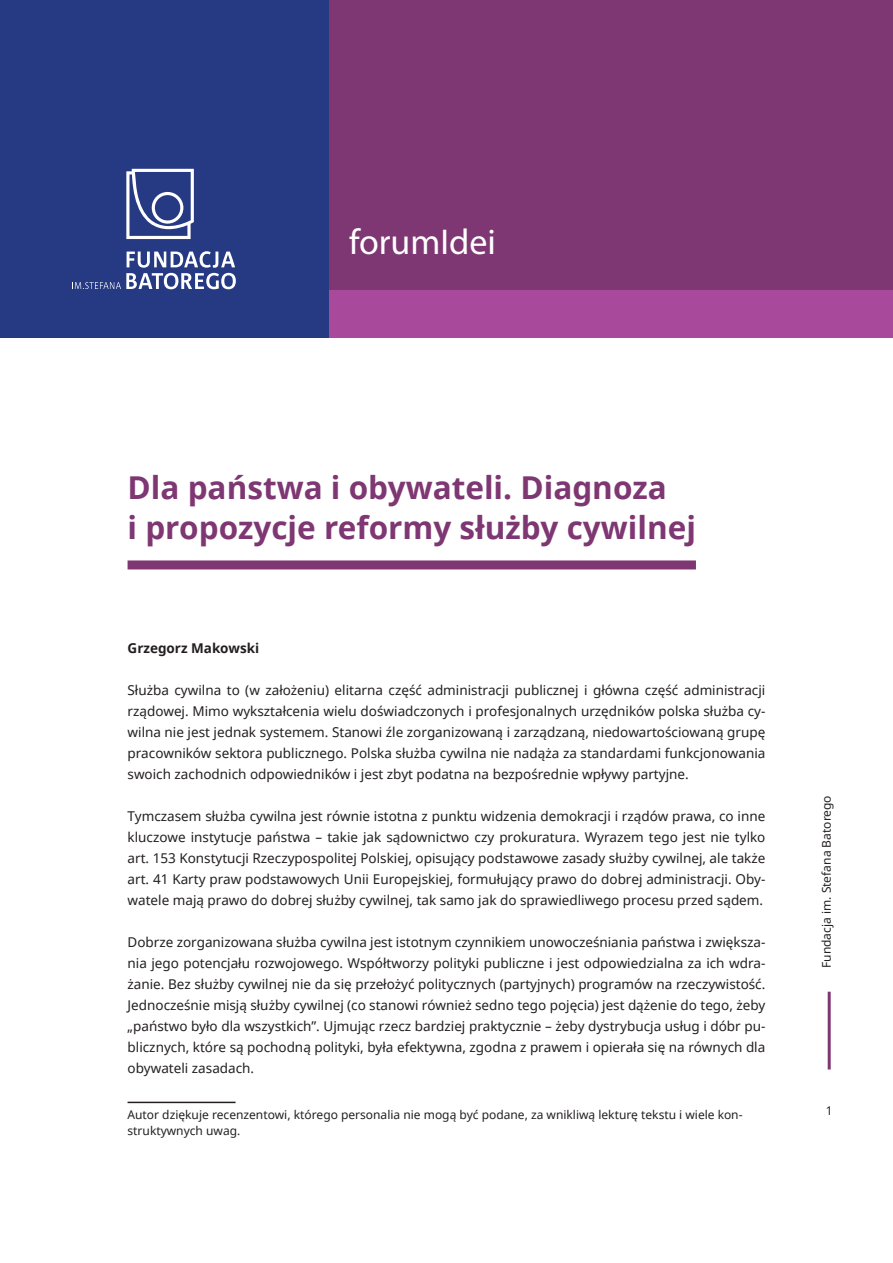
<style>
.page{position:relative;width:893px;height:1263px;background:#fff}
.page>*{position:absolute;margin:0;border:0;box-sizing:border-box;transform-origin:0 0}
.NAGŁÓWEK_4{font:36px "Myriad Pro";color:#fff}
.tytuł_główny{font:700 31.5px/40.5px "Noto Sans";color:#7e3772}
.BODY{font:13.5px/21px "Noto Sans";color:#231f20;text-align:justify}
.body{font:700 13.5px "Noto Sans";color:#231f20}
.PRZYPIS{font:12px/16.5px "Noto Sans";color:#231f20}
.PAGINA{font:12px "Noto Sans";color:#231f20}
</style>
<div class="page">
<hr style="left:828px;top:992px;width:3px;height:77px;background:#7e3772">
<div style="left:0;top:195px;width:893px;height:143px;background:#a8499b"></div>
<div style="left:0;top:0;width:893px;height:289px;background:#7e3772"></div>
<div style="left:128px;top:560px;width:568px;height:9px;background:#7e3772"></div>
<hr style="left:128px;top:1102px;width:108px;height:1px;background:#231f20">
<div style="left:0;top:0;width:328px;height:338px;background:#253a83"></div>
<svg style="left:72px;top:251px;width:164px;height:38px"></svg>
<svg style="left:126px;top:169px;width:68px;height:70px"></svg>
<p class="NAGŁÓWEK_4" style="left:349px;top:219px;width:148px">forumIdei</p>
<p class="tytuł_główny" style="left:128px;top:466px;width:570px">Dla państwa i obywateli. Diagnoza<br>i propozycje reformy służby cywilnej</p>
<p class="body" style="left:128px;top:638px;width:133px">Grzegorz Makowski</p>
<p class="BODY" style="left:128px;top:679px;width:639px">Służba cywilna to (w założeniu) elitarna część administracji publicznej i główna część administracji rządowej. Mimo wykształcenia wielu doświadczonych i profesjonalnych urzędników polska służba cy&shy;wilna nie jest jednak systemem. Stanowi źle zorganizowaną i zarządzaną, niedowartościowaną grupę pracowników sektora publicznego. Polska służba cywilna nie nadąża za standardami funkcjonowania swoich zachodnich odpowiedników i jest zbyt podatna na bezpośrednie wpływy partyjne.<sup>1</sup></p>
<p class="BODY" style="left:128px;top:805px;width:639px">Tymczasem służba cywilna jest równie istotna z punktu widzenia demokracji i rządów prawa, co inne kluczowe instytucje państwa – takie jak sądownictwo czy prokuratura. Wyrazem tego jest nie tylko art. 153 Konstytucji Rzeczypospolitej Polskiej, opisujący podstawowe zasady służby cywilnej, ale także art. 41 Karty praw podstawowych Unii Europejskiej, formułujący prawo do dobrej administracji. Oby&shy;watele mają prawo do dobrej służby cywilnej, tak samo jak do sprawiedliwego procesu przed sądem.</p>
<p class="BODY" style="left:128px;top:931px;width:639px">Dobrze zorganizowana służba cywilna jest istotnym czynnikiem unowocześniania państwa i zwiększa&shy;nia jego potencjału rozwojowego. Współtworzy polityki publiczne i jest odpowiedzialna za ich wdra&shy;żanie. Bez służby cywilnej nie da się przełożyć politycznych (partyjnych) programów na rzeczywistość.<br>Jednocześnie misją służby cywilnej (co stanowi również sedno tego pojęcia) jest dążenie do tego, żeby „państwo było dla wszystkich”. Ujmując rzecz bardziej praktycznie – żeby dystrybucja usług i dóbr pu&shy;blicznych, które są pochodną polityki, była efektywna, zgodna z prawem i opierała się na równych dla obywateli zasadach.</p>
<p class="PRZYPIS" style="left:128px;top:1106px;width:616px">Autor dziękuje recenzentowi, którego personalia nie mogą być podane, za wnikliwą lekturę tekstu i wiele kon&shy;struktywnych uwag.</p>
<p class="PRZYPIS" style="left:818px;top:968px;width:174px;rotate:-90deg">Fundacja im. Stefana Batorego</p>
<p class="PAGINA" style="left:826px;top:1102px;width:8px">1</p>
</div>
